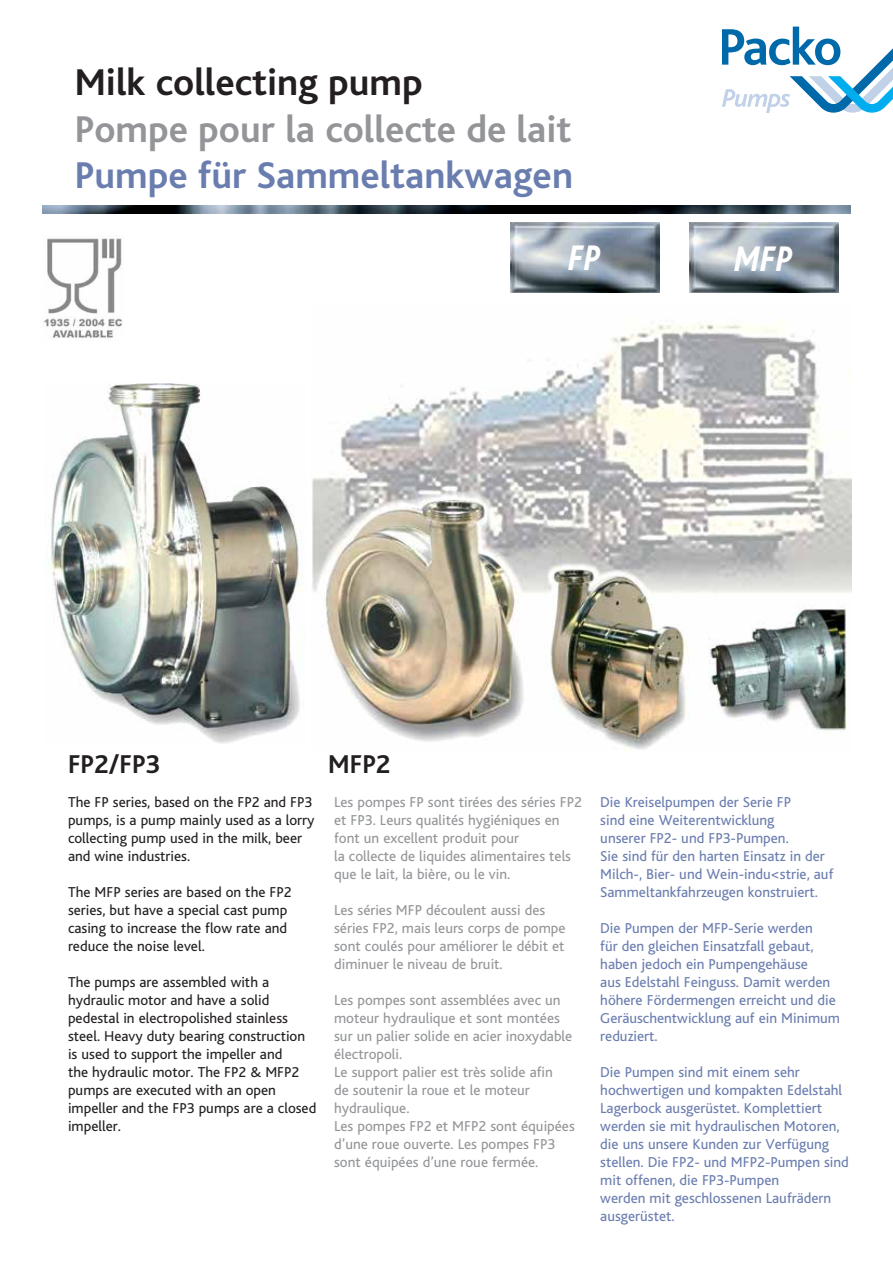
<style>
.page{position:relative;width:893px;height:1263px;background:#fff}
.page>*{position:absolute;margin:0;border:0;box-sizing:border-box;transform-origin:0 0}
.t1{font:700 39px "Kl Bliss";color:#939598}
.t2{font:700 39px "Kl Bliss";color:#6a7daf}
.t3{font:700 39px "Kl Bliss";color:#231f20}
.t4{font:italic 800 37.2px "Kl Bliss";color:#fff;scale:.85 1}
.t5{font:700 27px "Kl Bliss";color:#231f20}
.t6{font:15px/18px "Kl Bliss";color:#6a7daf}
.t7{font:15px/18px "Kl Bliss";color:#939598}
.t8{font:15px/18px "Kl Bliss";color:#231f20}
</style>
<div class="page">
<img style="left:43px;top:205px;width:807px;height:8px">
<img style="left:51px;top:384px;width:252px;height:359px">
<img style="left:312px;top:322px;width:540px;height:428px">
<svg style="left:510px;top:222px;width:150px;height:71px"></svg>
<img style="left:510px;top:222px;width:149px;height:70px">
<img style="left:44px;top:238px;width:79px;height:102px">
<svg style="left:689px;top:222px;width:150px;height:71px"></svg>
<img style="left:689px;top:222px;width:149px;height:70px">
<svg style="left:722px;top:27px;width:171px;height:86px"></svg>
<h1 class="t3" style="left:75px;top:62px;width:349px">Milk collecting pump</h1>
<h1 class="t1" style="left:75px;top:108px;width:498px">Pompe pour la collecte de lait</h1>
<h1 class="t2" style="left:75px;top:155px;width:500px">Pumpe für Sammeltankwagen</h1>
<h2 class="t4" style="left:568px;top:239px;width:40px">FP</h2>
<h2 class="t4" style="left:734px;top:240px;width:71px">MFP</h2>
<h3 class="t5" style="left:68px;top:750px;width:94px">FP2/FP3</h3>
<h3 class="t5" style="left:328px;top:750px;width:64px">MFP2</h3>
<p class="t8" style="left:68px;top:793px;width:248px">The FP series, based on the FP2 and FP3 pumps, is a pump mainly used as a lorry collecting pump used in the milk, beer and wine industries.</p>
<p class="t8" style="left:68px;top:883px;width:225px">The MFP series are based on the FP2 series, but have a special cast pump casing to increase the flow rate and reduce the noise level.</p>
<p class="t8" style="left:68px;top:973px;width:250px">The pumps are assembled with a hydraulic motor and have a solid pedestal in electropolished stainless steel. Heavy duty bearing construction is used to support the impeller and<br>the hydraulic motor. The FP2 &amp; MFP2 pumps are executed with an open impeller and the FP3 pumps are a closed impeller.</p>
<p class="t7" style="left:334px;top:793px;width:249px">Les pompes FP sont tirées des séries FP2 et FP3. Leurs qualités hygiéniques en font un excellent produit pour<br>la collecte de liquides alimentaires tels que le lait, la bière, ou le vin.</p>
<p class="t7" style="left:334px;top:901px;width:233px">Les séries MFP découlent aussi des séries FP2, mais leurs corps de pompe sont coulés pour améliorer le débit et diminuer le niveau de bruit.</p>
<p class="t7" style="left:334px;top:991px;width:242px">Les pompes sont assemblées avec un moteur hydraulique et sont montées sur un palier solide en acier inoxydable électropoli.<br>Le support palier est très solide afin<br>de soutenir la roue et le moteur hydraulique.<br>Les pompes FP2 et MFP2 sont équipées d’une roue ouverte. Les pompes FP3 sont équipées d’une roue fermée.</p>
<p class="t6" style="left:600px;top:793px;width:235px">Die Kreiselpumpen der Serie FP<br>sind eine Weiterentwicklung<br>unserer FP2- und FP3-Pumpen.<br>Sie sind für den harten Einsatz in der Milch-, Bier- und Wein-indu&lt;strie, auf Sammeltankfahrzeugen konstruiert.</p>
<p class="t6" style="left:600px;top:919px;width:241px">Die Pumpen der MFP-Serie werden<br>für den gleichen Einsatzfall gebaut, haben jedoch ein Pumpengehäuse<br>aus Edelstahl Feinguss. Damit werden höhere Fördermengen erreicht und die<br>Geräuschentwicklung auf ein Minimum reduziert.</p>
<p class="t6" style="left:600px;top:1063px;width:250px">Die Pumpen sind mit einem sehr hochwertigen und kompakten Edelstahl Lagerbock ausgerüstet. Komplettiert werden sie mit hydraulischen Motoren, die uns unsere Kunden zur Verfügung stellen. Die FP2- und MFP2-Pumpen sind mit offenen, die FP3-Pumpen<br>werden mit geschlossenen Laufrädern ausgerüstet.</p>
</div>
